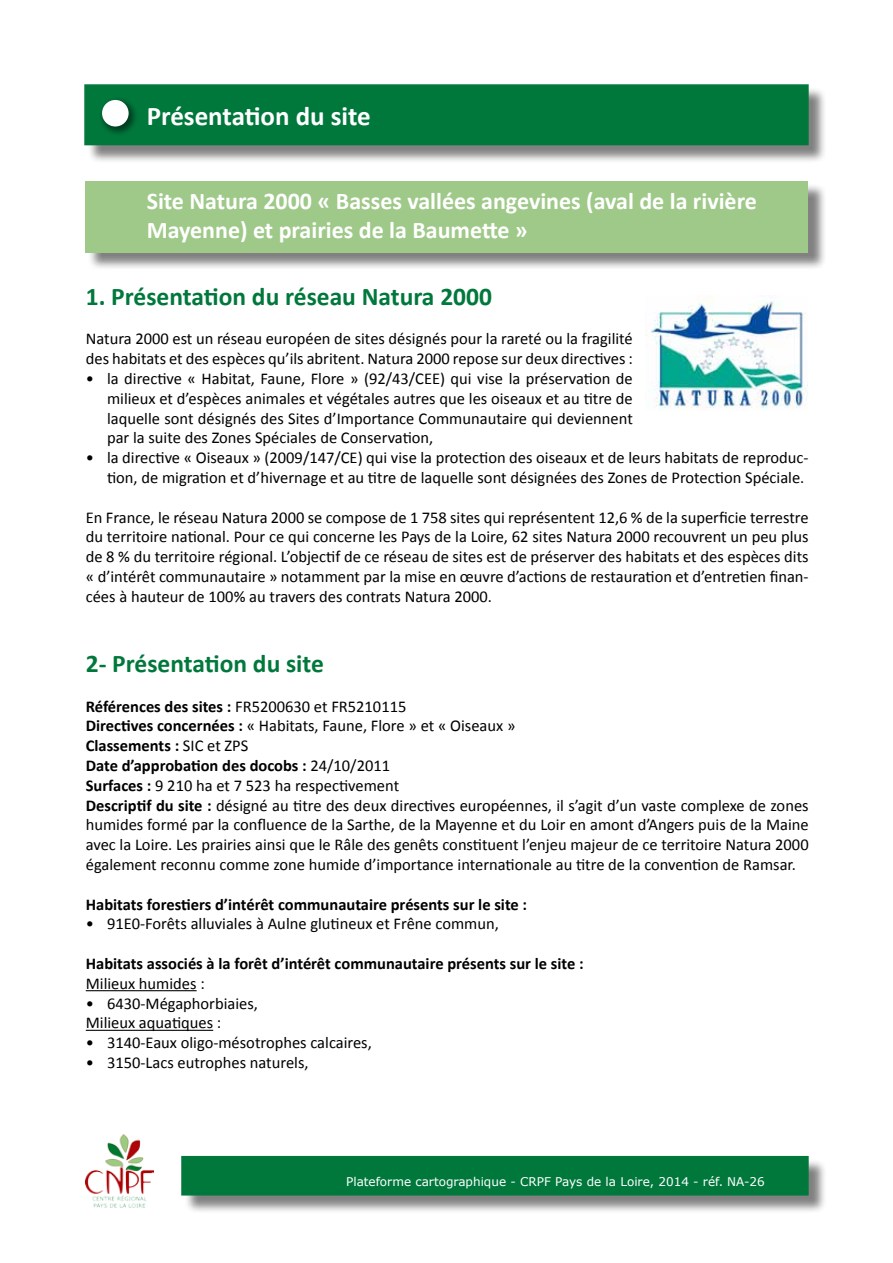
<style>
.page{position:relative;width:893px;height:1263px;background:#fff}
.page>*{position:absolute;margin:0;border:0;box-sizing:border-box;transform-origin:0 0}
.t1{font:700 27px "Calibri";color:#fff}
.t2{font:700 25.5px "Calibri";color:#00783c}
.t3{font:700 24px/28.8px "Calibri";color:#fff}
.t4{font:16.5px/19.8px "Calibri";color:#000}
.t5{font:700 16.5px "Calibri";color:#000}
.t6{font:12px "Verdana";color:#fff}
.s1{font-weight:700}
</style>
<div class="page">
<div style="left:184px;top:1158px;width:643px;height:56px;background:#000;opacity:.5"></div>
<div style="left:181px;top:1156px;width:628px;height:39px;background:#00783c"></div>
<img style="left:85px;top:1134px;width:68px;height:74px">
<hr style="left:86px;top:990px;width:111px;height:1px;background:#000">
<hr style="left:86px;top:1030px;width:127px;height:1px;background:#000">
<div style="left:87px;top:87px;width:740px;height:77px;background:#000;opacity:.5"></div>
<div style="left:84px;top:84px;width:725px;height:61px;background:#00783c;border:2px solid #00783c"></div>
<div style="left:97px;top:95px;width:42px;height:42px;background:#000;opacity:.5"></div>
<div style="left:102px;top:100px;width:27px;height:26px;background:#fff;border-radius:50%"></div>
<div style="left:87px;top:183px;width:740px;height:88px;background:#000;opacity:.5"></div>
<div style="left:85px;top:181px;width:723px;height:71px;background:#9fc989"></div>
<img style="left:646px;top:295px;width:162px;height:115px">
<h1 class="t1" style="left:147px;top:99px;width:226px">Présentation du site</h1>
<h3 class="t3" style="left:147px;top:187px;width:612px">Site Natura 2000 « Basses vallées angevines (aval de la rivière<br>Mayenne) et prairies de la Baumette »</h3>
<h2 class="t2" style="left:86px;top:280px;width:408px">1. Présentation du réseau Natura 2000</h2>
<p class="t4" style="left:86px;top:329px;width:549px">Natura 2000 est un réseau européen de sites désignés pour la rareté ou la fragilité des habitats et des espèces qu’ils abritent. Natura 2000 repose sur deux directives :</p>
<p class="t4" style="left:107px;top:369px;width:527px;text-align:justify;text-indent:-21px">• la directive « Habitat, Faune, Flore » (92/43/CEE) qui vise la préservation de milieux et d’espèces animales et végétales autres que les oiseaux et au titre de laquelle sont désignés des Sites d’Importance Communautaire qui deviennent par la suite des Zones Spéciales de Conservation,</p>
<p class="t4" style="left:86px;top:448px;width:724px;text-align:right">• la directive « Oiseaux » (2009/147/CE) qui vise la protection des oiseaux et de leurs habitats de reproduc&shy;tion, de migration et d’hivernage et au titre de laquelle sont désignées des Zones de Protection Spéciale.</p>
<p class="t4" style="left:86px;top:507px;width:724px;text-align:justify">En France, le réseau Natura 2000 se compose de 1 758 sites qui représentent 12,6 % de la superficie terrestre du territoire national. Pour ce qui concerne les Pays de la Loire, 62 sites Natura 2000 recouvrent un peu plus de 8 % du territoire régional. L’objectif de ce réseau de sites est de préserver des habitats et des espèces dits « d’intérêt communautaire » notamment par la mise en œuvre d’actions de restauration et d’entretien finan&shy;cées à hauteur de 100% au travers des contrats Natura 2000.</p>
<h2 class="t2" style="left:86px;top:647px;width:240px">2- Présentation du site</h2>
<p class="t4" style="left:86px;top:696px;width:724px"><span class="s1">Références des sites :</span> FR5200630 et FR5210115<br><span class="s1">Directives concernées :</span> « Habitats, Faune, Flore » et « Oiseaux »<br><span class="s1">Classements :</span> SIC et ZPS<br><span class="s1">Date d’approbation des docobs :</span> 24/10/2011<br><span class="s1">Surfaces :</span> 9 210 ha et 7 523 ha respectivement<br><span class="s1">Descriptif du site :</span> désigné au titre des deux directives européennes, il s’agit d’un vaste complexe de zones humides formé par la confluence de la Sarthe, de la Mayenne et du Loir en amont d’Angers puis de la Maine avec la Loire. Les prairies ainsi que le Râle des genêts constituent l’enjeu majeur de ce territoire Natura 2000 également reconnu comme zone humide d’importance internationale au titre de la convention de Ramsar.</p>
<p class="t5" style="left:86px;top:893px;width:443px">Habitats forestiers d’intérêt communautaire présents sur le site :</p>
<p class="t4" style="left:86px;top:914px;width:415px">• 91E0-Forêts alluviales à Aulne glutineux et Frêne commun,</p>
<p class="t5" style="left:86px;top:953px;width:499px">Habitats associés à la forêt d’intérêt communautaire présents sur le site :</p>
<p class="t4" style="left:86px;top:973px;width:121px">Milieux humides :</p>
<p class="t4" style="left:86px;top:993px;width:174px">• 6430-Mégaphorbiaies,<br>Milieux aquatiques :</p>
<p class="t4" style="left:86px;top:1033px;width:288px">• 3140-Eaux oligo-mésotrophes calcaires,</p>
<p class="t4" style="left:86px;top:1053px;width:224px">• 3150-Lacs eutrophes naturels,</p>
<p class="t6" style="left:346px;top:1174px;width:420px">Plateforme cartographique - CRPF Pays de la Loire, 2014 - réf. NA-26</p>
</div>
